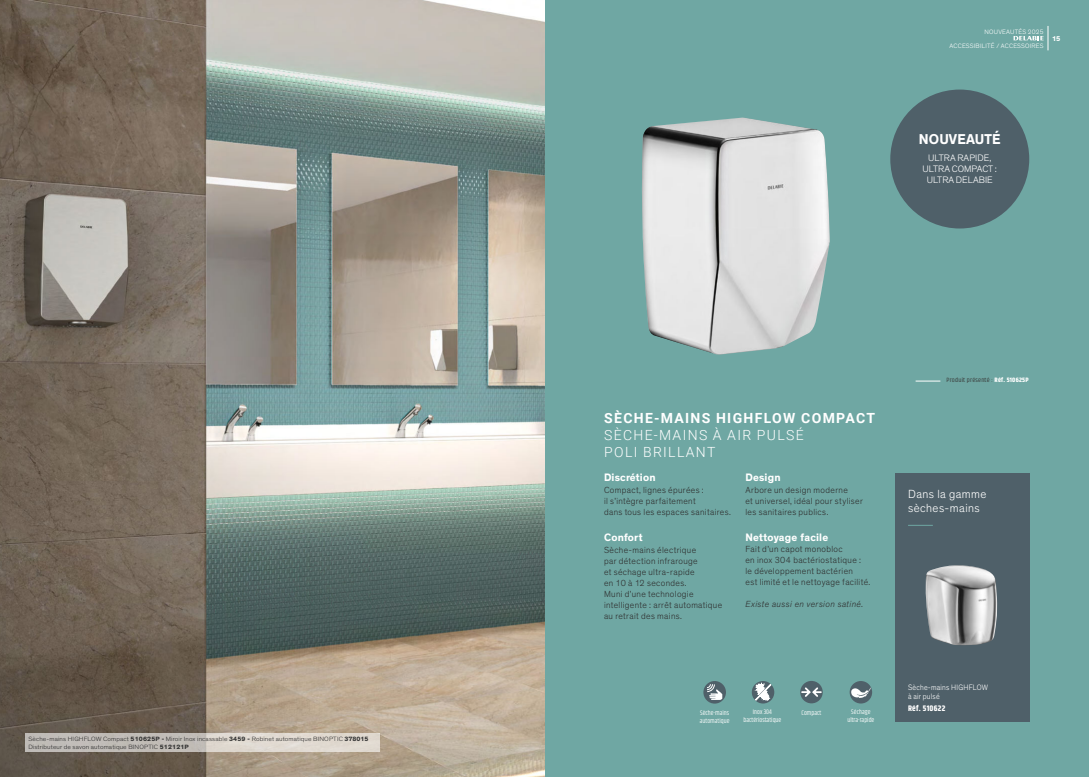
<style>
.page{position:relative;width:1089px;height:777px;background:#fff}
.page>*{position:absolute;margin:0;border:0;box-sizing:border-box;transform-origin:0 0}
.t1{font:700 14.6px "Theinhardt";letter-spacing:.015em;color:#fff}
.t2{font:300 14px/17px "Roboto";letter-spacing:.095em;color:#fff}
.t3{font:700 14px "Roboto";letter-spacing:.095em;color:#fff}
.t4{font:300 12px/14px "Theinhardt";letter-spacing:.04em;color:#fff}
.t5{font:700 11px "Theinhardt";letter-spacing:.02em;color:#fff}
.t6{font:300 9.5px/11.4px "Theinhardt";letter-spacing:.01em;color:#fff;text-align:center}
.t7{font:300 9px/11px "Theinhardt";letter-spacing:.04em;color:#2f2f2f}
.t8{font:italic 300 9px "Theinhardt";letter-spacing:.04em;color:#2f2f2f}
.t9{font:300 8px/9px "Theinhardt";letter-spacing:.03em;color:#fff;scale:.91 1}
.t10{font:700 8px "Khand";letter-spacing:.03em;color:#fff}
.t11{font:700 7px "Theinhardt";color:#fff;scale:1.04 1}
.t12{font:6.7px/8px "Khand";letter-spacing:.005em;color:#fff;text-align:center;scale:.96 1}
.t13{font:300 6.5px/13.5px "Theinhardt";letter-spacing:.04em;color:#fff;text-align:right}
.t14{font:300 6.3px/7.6px "Theinhardt";letter-spacing:.02em;color:#2f2f2f;scale:1.08 1}
.t15{font:6.3px "Khand";letter-spacing:.03em;color:#373736;scale:1.08 1}
.s1{font-weight:700}
.s2{font-weight:700;color:#fff}
</style>
<div class="page">
<div style="left:544px;top:0;width:544px;height:777px;background:#6fa7a3"></div>
<svg style="left:1013px;top:26px;width:35px;height:24px"></svg>
<div style="left:894px;top:473px;width:135px;height:249px;background:#4f6069"></div>
<img style="left:0;top:0;width:544px;height:777px">
<img style="left:642px;top:118px;width:187px;height:237px">
<div style="left:890px;top:90px;width:139px;height:138px;background:#4f6069;border-radius:50%"></div>
<img style="left:925px;top:565px;width:73px;height:80px">
<svg style="left:915px;top:380px;width:25px;height:1px"></svg>
<div style="left:703px;top:681px;width:23px;height:22px;background:#4f6069;border-radius:50%"></div>
<svg style="left:706px;top:683px;width:16px;height:17px"></svg>
<svg style="left:751px;top:681px;width:23px;height:22px"></svg>
<svg style="left:755px;top:683px;width:16px;height:17px"></svg>
<div style="left:849px;top:681px;width:23px;height:22px;background:#4f6069;border-radius:50%"></div>
<svg style="left:851px;top:688px;width:19px;height:11px"></svg>
<div style="left:800px;top:681px;width:22px;height:22px;background:#4f6069;border-radius:50%"></div>
<svg style="left:800px;top:685px;width:22px;height:13px"></svg>
<svg style="left:908px;top:525px;width:24px;height:1px"></svg>
<svg style="left:26px;top:733px;width:354px;height:18px;background:#cfcac3"></svg>
<p class="t14" style="left:28px;top:735px;width:316px">Sèche-mains HIGHFLOW Compact <span class="s1">510625P -</span> Miroir Inox incassable <span class="s1">3459 -</span> Robinet automatique BINOPTIC <span class="s1">378015<br></span>Distributeur de savon automatique BINOPTIC <span class="s1">512121P</span></p>
<p class="t13" style="left:949px;top:25px;width:96px">NOUVEAUTÉS 2025<br>ACCESSIBILITÉ / ACCESSOIRES</p>
<p class="t11" style="left:1052px;top:34px;width:10px">15</p>
<h1 class="t1" style="left:918px;top:130px;width:83px">NOUVEAUTÉ</h1>
<p class="t6" style="left:922px;top:152px;width:76px">ULTRA RAPIDE,<br>ULTRA COMPACT :<br>ULTRA DELABIE</p>
<h2 class="t3" style="left:604px;top:412px;width:272px">SÈCHE-MAINS HIGHFLOW COMPACT</h2>
<h2 class="t2" style="left:604px;top:427px;width:201px">SÈCHE-MAINS À AIR PULSÉ<br>POLI BRILLANT</h2>
<p class="t5" style="left:604px;top:471px;width:53px">Discrétion</p>
<p class="t7" style="left:604px;top:485px;width:128px">Compact, lignes épurées :<br>il s’intègre parfaitement<br>dans tous les espaces sanitaires.</p>
<p class="t5" style="left:604px;top:530px;width:40px">Confort</p>
<p class="t7" style="left:604px;top:544px;width:120px">Sèche-mains électrique<br>par détection infrarouge<br>et séchage ultra-rapide<br>en 10 à 12 secondes.<br>Muni d’une technologie intelligente : arrêt automatique au retrait des mains.</p>
<p class="t5" style="left:745px;top:471px;width:37px">Design</p>
<p class="t7" style="left:745px;top:485px;width:119px">Arbore un design moderne<br>et universel, idéal pour styliser les sanitaires publics.</p>
<p class="t5" style="left:745px;top:530px;width:84px">Nettoyage facile</p>
<p class="t7" style="left:745px;top:543px;width:126px">Fait d’un capot monobloc<br>en inox 304 bactériostatique :<br>le développement bactérien<br>est limité et le nettoyage facilité.</p>
<p class="t8" style="left:745px;top:601px;width:119px">Existe aussi en version satiné.</p>
<p class="t12" style="left:699px;top:708px;width:32px;text-align:left">Sèche-mains automatique</p>
<p class="t12" style="left:743px;top:708px;width:41px">Inox 304 bactériostatique</p>
<p class="t12" style="left:801px;top:708px;width:22px">Compact</p>
<p class="t12" style="left:847px;top:708px;width:30px">Séchage ultra-rapide</p>
<p class="t15" style="left:946px;top:376px;width:77px">Produit présenté : <span class="s2">Réf. 510625P</span></p>
<h3 class="t4" style="left:908px;top:487px;width:80px">Dans la gamme sèches-mains</h3>
<p class="t9" style="left:908px;top:683px;width:89px">Sèche-mains HIGHFLOW à air pulsé</p>
<p class="t10" style="left:908px;top:705px;width:39px">Réf. 510622</p>
</div>
